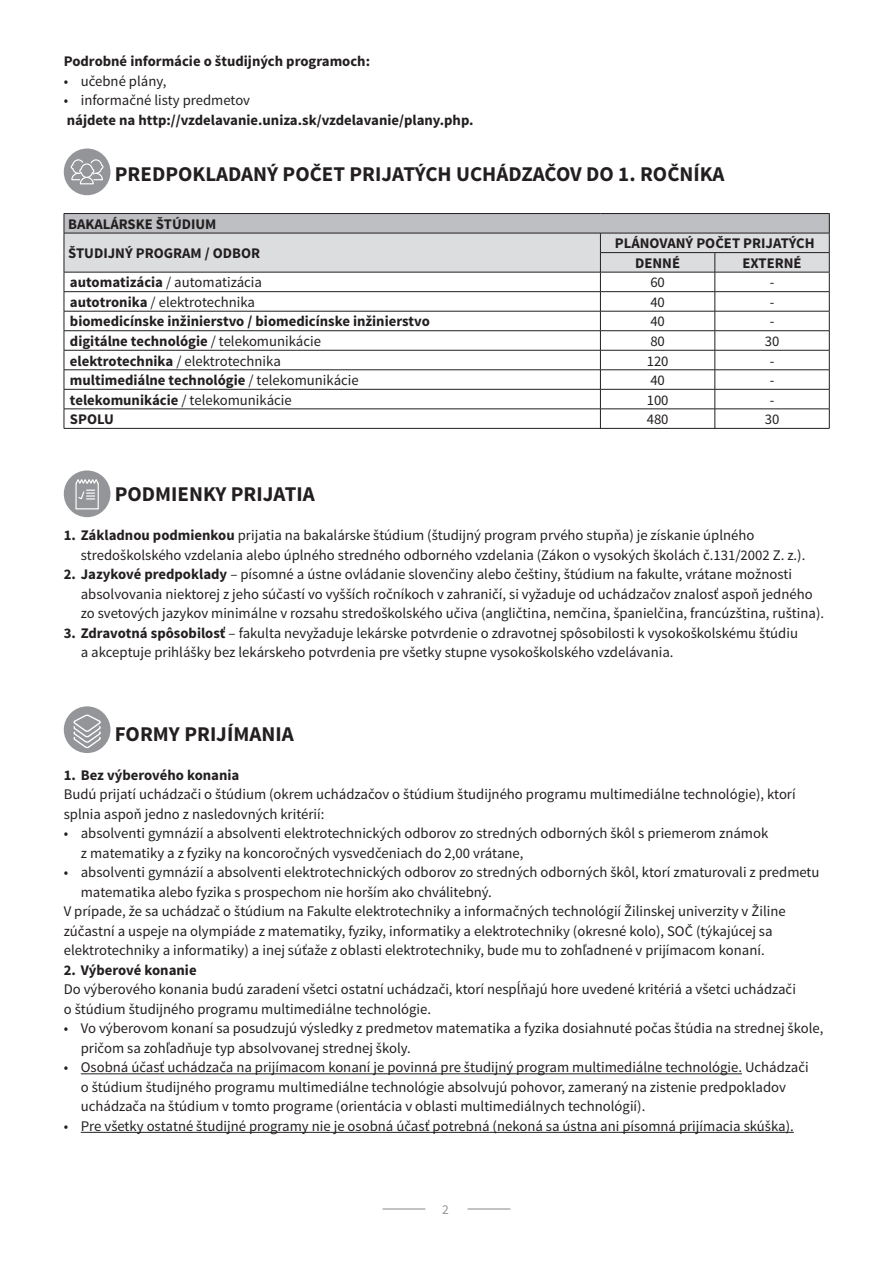
<style>
.page{position:relative;width:893px;height:1263px;background:#fff}
.page>*{position:absolute;margin:0;border:0;box-sizing:border-box;transform-origin:0 0}
.t1{font:700 21px "Source Sans Pro";color:#231f20}
.t2{font:14.7px/19.5px "Source Sans Pro";color:#231f20}
.t3{font:700 14.7px/29.2px "Source Sans Pro";color:#231f20}
.t4{font:13.5px "Source Sans Pro";color:#939598}
.s1{font-weight:700}
.s2{font-weight:400}
</style>
<div class="page">
<hr style="left:383px;top:1208px;width:42px;height:1px;background:#939598">
<hr style="left:468px;top:1208px;width:42px;height:1px;background:#939598">
<hr style="left:81px;top:1073px;width:661px;height:1px;background:#231f20">
<hr style="left:81px;top:1132px;width:713px;height:1px;background:#231f20">
<div style="left:64px;top:149px;width:46px;height:46px;background:#939598;border-radius:50%"></div>
<svg style="left:70px;top:159px;width:34px;height:26px"></svg>
<hr style="left:64px;top:213px;width:536px;height:1px;background:#231f20">
<hr style="left:600px;top:213px;width:229px;height:1px;background:#231f20">
<hr style="left:64px;top:428px;width:765px;height:1px;background:#231f20">
<svg style="left:64px;top:214px;width:766px;height:214px"></svg>
<div style="left:64px;top:470px;width:46px;height:47px;background:#939598;border-radius:50%"></div>
<svg style="left:75px;top:479px;width:24px;height:31px"></svg>
<div style="left:64px;top:706px;width:46px;height:47px;background:#939598;border-radius:50%"></div>
<svg style="left:72px;top:714px;width:30px;height:35px"></svg>
<p class="t3" style="left:64px;top:48px;width:308px">Podrobné informácie o študijných programoch:</p>
<p class="t2" style="left:64px;top:73px;width:104px">• učebné plány,</p>
<p class="t2" style="left:64px;top:92px;width:188px">• informačné listy predmetov</p>
<p class="t3" style="left:67px;top:106px;width:408px">nájdete na http://vzdelavanie.uniza.sk/vzdelavanie/plany.php.</p>
<h1 class="t1" style="left:115px;top:166px;width:611px">PREDPOKLADANÝ POČET PRIJATÝCH UCHÁDZAČOV DO 1. ROČNÍKA</h1>
<p class="t3" style="left:68px;top:210px;width:194px">BAKALÁRSKE ŠTÚDIUM<br>ŠTUDIJNÝ PROGRAM / ODBOR</p>
<p class="t3" style="left:635px;top:235px;width:181px;line-height:19.5px;text-indent:-20px">PLÁNOVANÝ POČET PRIJATÝCH<br>DENNÉ</p>
<p class="t3" style="left:742px;top:249px;width:61px">EXTERNÉ</p>
<p class="t2" style="left:70px;top:274px;width:194px"><span class="s1">automatizácia</span> / automatizácia</p>
<p class="t2" style="left:650px;top:274px;width:16px">60</p>
<p class="t2" style="left:770px;top:274px;width:6px">-</p>
<p class="t2" style="left:70px;top:294px;width:187px"><span class="s1">autotronika</span> / elektrotechnika</p>
<p class="t2" style="left:650px;top:294px;width:16px">40</p>
<p class="t2" style="left:770px;top:294px;width:6px">-</p>
<p class="t3" style="left:70px;top:308px;width:361px">biomedicínske inžinierstvo / biomedicínske inžinierstvo</p>
<p class="t2" style="left:650px;top:313px;width:16px">40</p>
<p class="t2" style="left:770px;top:313px;width:6px">-</p>
<p class="t3" style="left:70px;top:328px;width:253px">digitálne technológie <span class="s2">/ telekomunikácie</span></p>
<p class="t2" style="left:650px;top:333px;width:16px">80</p>
<p class="t2" style="left:765px;top:333px;width:16px">30</p>
<p class="t2" style="left:70px;top:352px;width:212px"><span class="s1">elektrotechnika</span> / elektrotechnika</p>
<p class="t2" style="left:647px;top:352px;width:23px">120</p>
<p class="t2" style="left:770px;top:352px;width:6px">-</p>
<p class="t3" style="left:70px;top:367px;width:290px">multimediálne technológie <span class="s2">/ telekomunikácie</span></p>
<p class="t2" style="left:650px;top:372px;width:16px">40</p>
<p class="t2" style="left:770px;top:372px;width:6px">-</p>
<p class="t2" style="left:70px;top:391px;width:223px"><span class="s1">telekomunikácie</span> / telekomunikácie</p>
<p class="t2" style="left:647px;top:391px;width:23px">100</p>
<p class="t2" style="left:770px;top:391px;width:6px">-</p>
<p class="t3" style="left:70px;top:406px;width:45px">SPOLU</p>
<p class="t2" style="left:647px;top:411px;width:23px">480</p>
<p class="t2" style="left:765px;top:411px;width:16px">30</p>
<h1 class="t1" style="left:115px;top:486px;width:201px">PODMIENKY PRIJATIA</h1>
<p class="t2" style="left:81px;top:527px;width:726px;text-indent:-17px"><span class="s1">1. Základnou podmienkou</span> prijatia na bakalárske štúdium (študijný program prvého stupňa) je získanie úplného stredoškolského vzdelania alebo úplného stredného odborného vzdelania (Zákon o vysokých školách č.131/2002 Z. z.).</p>
<p class="t2" style="left:81px;top:566px;width:745px;text-indent:-17px"><span class="s1">2. Jazykové predpoklady</span> – písomné a ústne ovládanie slovenčiny alebo češtiny, štúdium na fakulte, vrátane možnosti absolvovania niektorej z jeho súčastí vo vyšších ročníkoch v zahraničí, si vyžaduje od uchádzačov znalosť aspoň jedného zo svetových jazykov minimálne v rozsahu stredoškolského učiva (angličtina, nemčina, španielčina, francúzština, ruština).</p>
<p class="t2" style="left:81px;top:625px;width:719px;text-indent:-17px"><span class="s1">3. Zdravotná spôsobilosť</span> – fakulta nevyžaduje lekárske potvrdenie o zdravotnej spôsobilosti k vysokoškolskému štúdiu a akceptuje prihlášky bez lekárskeho potvrdenia pre všetky stupne vysokoškolského vzdelávania.</p>
<h1 class="t1" style="left:115px;top:726px;width:180px">FORMY PRIJÍMANIA</h1>
<p class="t3" style="left:64px;top:761px;width:177px">1. Bez výberového konania</p>
<p class="t2" style="left:64px;top:786px;width:733px">Budú prijatí uchádzači o štúdium (okrem uchádzačov o štúdium študijného programu multimediálne technológie), ktorí splnia aspoň jedno z nasledovných kritérií:</p>
<p class="t2" style="left:81px;top:825px;width:689px;text-indent:-17px">• absolventi gymnázií a absolventi elektrotechnických odborov zo stredných odborných škôl s priemerom známok z matematiky a z fyziky na koncoročných vysvedčeniach do 2,00 vrátane,</p>
<p class="t2" style="left:64px;top:864px;width:757px">• absolventi gymnázií a absolventi elektrotechnických odborov zo stredných odborných škôl, ktorí zmaturovali z predmetu</p>
<p class="t2" style="left:81px;top:883px;width:413px">matematika alebo fyzika s prospechom nie horším ako chválitebný.</p>
<p class="t2" style="left:64px;top:903px;width:723px">V prípade, že sa uchádzač o štúdium na Fakulte elektrotechniky a informačných technológií Žilinskej univerzity v Žiline</p>
<p class="t2" style="left:64px;top:922px;width:710px">zúčastní a uspeje na olympiáde z matematiky, fyziky, informatiky a elektrotechniky (okresné kolo), SOČ (týkajúcej sa</p>
<p class="t2" style="left:64px;top:942px;width:702px">elektrotechniky a informatiky) a inej súťaže z oblasti elektrotechniky, bude mu to zohľadnené v prijímacom konaní.</p>
<p class="t3" style="left:64px;top:956px;width:134px">2. Výberové konanie</p>
<p class="t2" style="left:64px;top:981px;width:734px">Do výberového konania budú zaradení všetci ostatní uchádzači, ktorí nespĺňajú hore uvedené kritériá a všetci uchádzači o štúdium študijného programu multimediálne technológie.</p>
<p class="t2" style="left:81px;top:1020px;width:744px;text-indent:-17px">• Vo výberovom konaní sa posudzujú výsledky z predmetov matematika a fyzika dosiahnuté počas štúdia na strednej škole, pričom sa zohľadňuje typ absolvovanej strednej školy.</p>
<p class="t2" style="left:81px;top:1059px;width:729px;text-indent:-17px">• Osobná účasť uchádzača na prijímacom konaní je povinná pre študijný program multimediálne technológie. Uchádzači o štúdium študijného programu multimediálne technológie absolvujú pohovor, zameraný na zistenie predpokladov uchádzača na štúdium v tomto programe (orientácia v oblasti multimediálnych technológií).</p>
<p class="t2" style="left:64px;top:1117px;width:732px">• Pre všetky ostatné študijné programy nie je osobná účasť potrebná (nekoná sa ústna ani písomná prijímacia skúška).</p>
<p class="t4" style="left:442px;top:1204px;width:8px">2</p>
</div>
